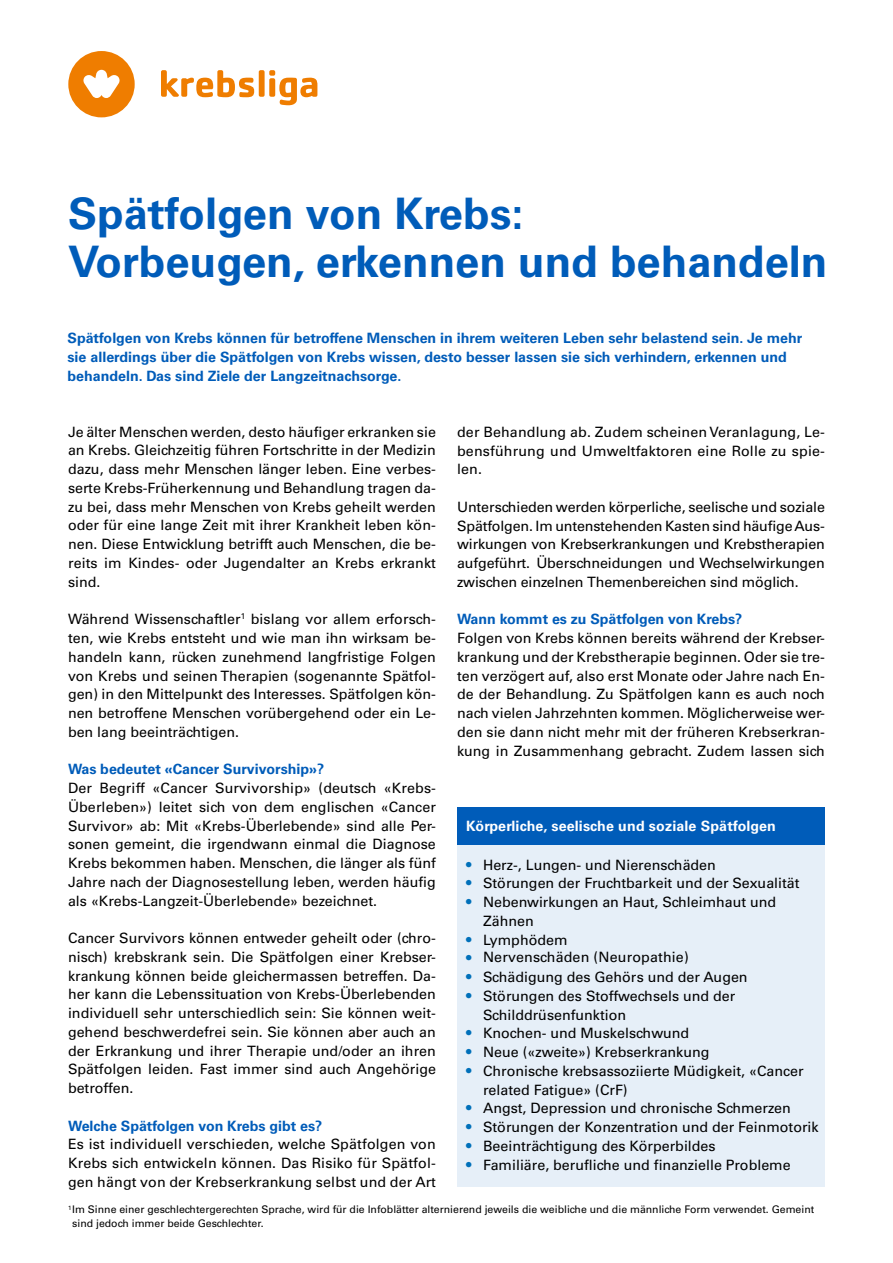
<style>
.page{position:relative;width:893px;height:1263px;background:#fff}
.page>*{position:absolute;margin:0;border:0;box-sizing:border-box;transform-origin:0 0}
.t1{font:700 43.5px/48px "Univers LT Std";color:#005cb9}
.t2{font:14.25px/18.8px "Univers LT Std";color:#000;text-align:justify}
.t3{font:700 14.25px/18.8px "Univers LT Std";color:#005cb9}
.t4{font:700 14.25px "Univers LT Std";letter-spacing:.01em;color:#fff}
.t5{font:10.5px/13.5px "Univers LT Std";color:#000}
.s1{font-size:15px;color:#0070ba}
</style>
<div class="page">
<svg style="left:68px;top:51px;width:67px;height:66px"></svg>
<svg style="left:161px;top:70px;width:93px;height:27px"></svg>
<div style="left:259px;top:70px;width:6px;height:27px;background:#ef7d00;border-radius:2px"></div>
<svg style="left:269px;top:70px;width:48px;height:35px"></svg>
<div style="left:457px;top:844px;width:368px;height:343px;background:#e6eff8"></div>
<div style="left:457px;top:807px;width:368px;height:37px;background:#005cb9"></div>
<h1 class="t1" style="left:68px;top:190px;width:761px">Spätfolgen von Krebs:<br>Vorbeugen, erkennen und behandeln</h1>
<p class="t3" style="left:68px;top:329px;width:736px">Spätfolgen von Krebs können für betroffene Menschen in ihrem weiteren Leben sehr belastend sein. Je mehr sie allerdings über die Spätfolgen von Krebs wissen, desto besser lassen sie sich verhindern, erkennen und behandeln. Das sind Ziele der Langzeitnachsorge.</p>
<p class="t2" style="left:68px;top:422px;width:369px">Je älter Menschen werden, desto häufiger erkranken sie an Krebs. Gleichzeitig führen Fortschritte in der Medizin dazu, dass mehr Menschen länger leben. Eine verbes&shy;serte Krebs-Früherkennung und Behandlung tragen da&shy;zu bei, dass mehr Menschen von Krebs geheilt werden oder für eine lange Zeit mit ihrer Krankheit leben kön&shy;nen. Diese Entwicklung betrifft auch Menschen, die be&shy;reits im Kindes- oder Jugendalter an Krebs erkrankt sind.</p>
<p class="t2" style="left:68px;top:610px;width:369px">Während Wissenschaftler<sup>1</sup> bislang vor allem erforsch&shy;ten, wie Krebs entsteht und wie man ihn wirksam be&shy;handeln kann, rücken zunehmend langfristige Folgen von Krebs und seinen Therapien (sogenannte Spätfol&shy;gen) in den Mittelpunkt des Interesses. Spätfolgen kön&shy;nen betroffene Menschen vorübergehend oder ein Le&shy;ben lang beeinträchtigen.</p>
<p class="t3" style="left:68px;top:760px;width:258px">Was bedeutet «Cancer Survivorship»?</p>
<p class="t2" style="left:68px;top:779px;width:369px">Der Begriff «Cancer Survivorship» (deutsch «Krebs-Überleben») leitet sich von dem englischen «Cancer Survivor» ab: Mit «Krebs-Überlebende» sind alle Per&shy;sonen gemeint, die irgendwann einmal die Diagnose Krebs bekommen haben. Menschen, die länger als fünf Jahre nach der Diagnosestellung leben, werden häufig als «Krebs-Langzeit-Überlebende» bezeichnet.</p>
<p class="t2" style="left:68px;top:929px;width:369px">Cancer Survivors können entweder geheilt oder (chro&shy;nisch) krebskrank sein. Die Spätfolgen einer Krebser&shy;krankung können beide gleichermassen betreffen. Da&shy;her kann die Lebenssituation von Krebs-Überlebenden individuell sehr unterschiedlich sein: Sie können weit&shy;gehend beschwerdefrei sein. Sie können aber auch an der Erkrankung und ihrer Therapie und/oder an ihren Spätfolgen leiden. Fast immer sind auch Angehörige betroffen.</p>
<p class="t3" style="left:68px;top:1116px;width:256px">Welche Spätfolgen von Krebs gibt es?</p>
<p class="t2" style="left:68px;top:1135px;width:369px">Es ist individuell verschieden, welche Spätfolgen von Krebs sich entwickeln können. Das Risiko für Spätfol&shy;gen hängt von der Krebserkrankung selbst und der Art</p>
<p class="t2" style="left:457px;top:422px;width:369px">der Behandlung ab. Zudem scheinen Veranlagung, Le&shy;bensführung und Umweltfaktoren eine Rolle zu spie&shy;len.</p>
<p class="t2" style="left:457px;top:497px;width:369px">Unterschieden werden körperliche, seelische und soziale Spätfolgen. Im untenstehenden Kasten sind häufige Aus&shy;wirkungen von Krebserkrankungen und Krebstherapien aufgeführt. Überschneidungen und Wechselwirkungen zwischen einzelnen Themenbereichen sind möglich.</p>
<p class="t3" style="left:457px;top:610px;width:287px">Wann kommt es zu Spätfolgen von Krebs?</p>
<p class="t2" style="left:457px;top:629px;width:369px">Folgen von Krebs können bereits während der Krebser&shy;krankung und der Krebstherapie beginnen. Oder sie tre&shy;ten verzögert auf, also erst Monate oder Jahre nach En&shy;de der Behandlung. Zu Spätfolgen kann es auch noch nach vielen Jahrzehnten kommen. Möglicherweise wer&shy;den sie dann nicht mehr mit der früheren Krebserkran&shy;kung in Zusammenhang gebracht. Zudem lassen sich</p>
<p class="t4" style="left:466px;top:817px;width:311px">Körperliche, seelische und soziale Spätfolgen</p>
<p class="t2" style="left:466px;top:855px;width:251px"><span class="s1">•</span> Herz-, Lungen- und Nierenschäden</p>
<p class="t2" style="left:466px;top:874px;width:335px"><span class="s1">•</span> Störungen der Fruchtbarkeit und der Sexualität</p>
<p class="t2" style="left:483px;top:893px;width:295px;text-indent:-17px"><span class="s1">•</span> Nebenwirkungen an Haut, Schleimhaut und<br>Zähnen</p>
<p class="t2" style="left:466px;top:930px;width:103px"><span class="s1">•</span> Lymphödem</p>
<p class="t2" style="left:466px;top:947px;width:224px"><span class="s1">•</span> Nervenschäden (Neuropathie)</p>
<p class="t2" style="left:466px;top:968px;width:283px"><span class="s1">•</span> Schädigung des Gehörs und der Augen</p>
<p class="t2" style="left:483px;top:986px;width:254px;text-indent:-17px"><span class="s1">•</span> Störungen des Stoffwechsels und der<br>Schilddrüsenfunktion</p>
<p class="t2" style="left:466px;top:1024px;width:225px"><span class="s1">•</span> Knochen- und Muskelschwund</p>
<p class="t2" style="left:466px;top:1043px;width:245px"><span class="s1">•</span> Neue («zweite») Krebserkrankung</p>
<p class="t2" style="left:483px;top:1061px;width:322px;text-indent:-17px"><span class="s1">•</span> Chronische krebsassoziierte Müdigkeit, «Cancer related Fatigue» (CrF)</p>
<p class="t2" style="left:466px;top:1099px;width:326px"><span class="s1">•</span> Angst, Depression und chronische Schmerzen</p>
<p class="t2" style="left:466px;top:1118px;width:354px"><span class="s1">•</span> Störungen der Konzentration und der Feinmotorik</p>
<p class="t2" style="left:466px;top:1136px;width:251px"><span class="s1">•</span> Beeinträchtigung des Körperbildes</p>
<p class="t2" style="left:466px;top:1155px;width:326px"><span class="s1">•</span> Familiäre, berufliche und finanzielle Probleme</p>
<p class="t5" style="left:72px;top:1203px;width:744px;text-indent:-4px"><sup>1</sup> Im Sinne einer geschlechtergerechten Sprache, wird für die Infoblätter alternierend jeweils die weibliche und die männliche Form verwendet. Gemeint sind jedoch immer beide Geschlechter.</p>
</div>
